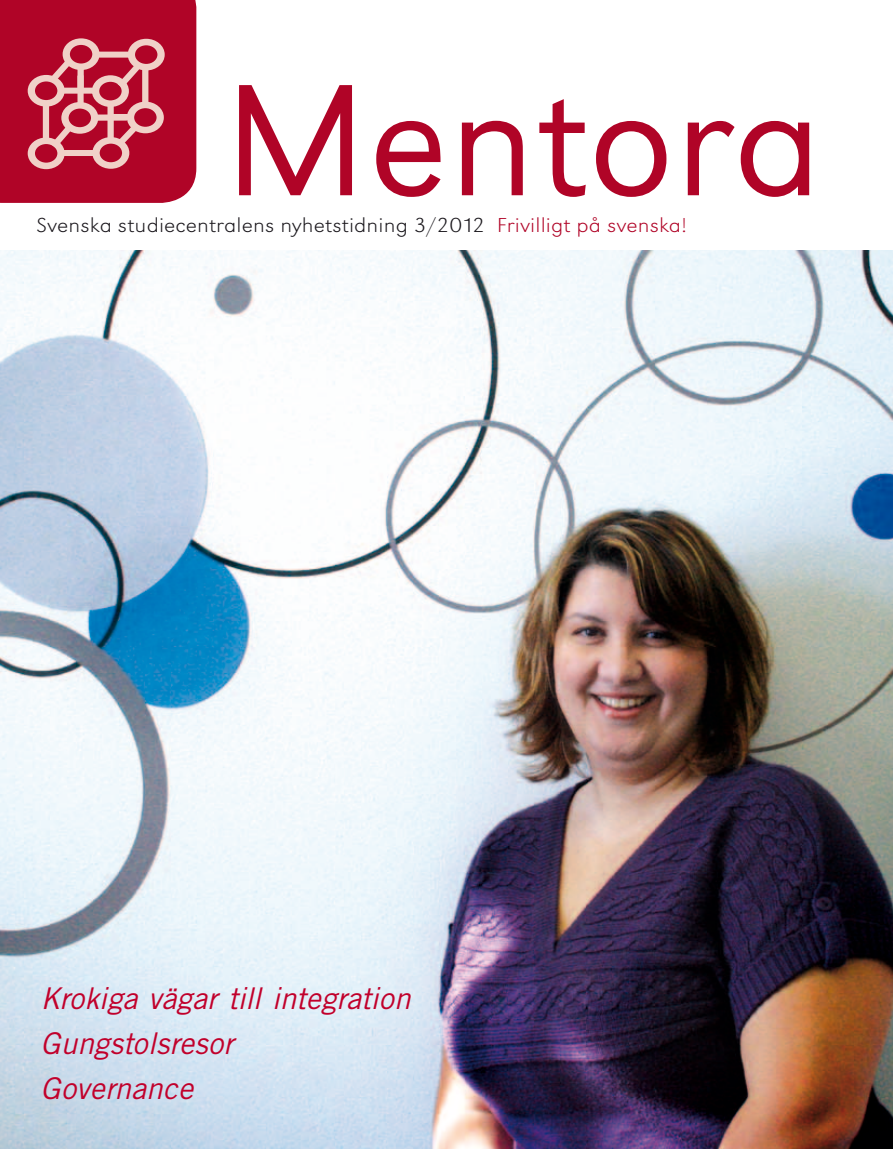
<style>
.page{position:relative;width:893px;height:1149px;background:#fff}
.page>*{position:absolute;margin:0;border:0;box-sizing:border-box;transform-origin:0 0}
.t1{font:165px "URW Grotesk T Ligh Extr Wide";letter-spacing:.005em;color:#b00427;scale:.93 1}
.t2{font:italic 30px/45.5px "Trade Gothic";letter-spacing:.005em;color:#c1002b}
.t3{font:21px "URW Grotesk T Extr Ligh Wide";letter-spacing:.005em;color:#1a171c;scale:1.1 1}
.t4{font:21px "URW Grotesk T Extr Ligh Wide";letter-spacing:.005em;color:#b00427;scale:1.1 1}
</style>
<div class="page">
<img style="left:0;top:250px;width:893px;height:898px">
<svg style="left:0;top:0;width:196px;height:203px;background:#ba2541"></svg>
<div style="left:77px;top:75px;width:7px;height:31px;background:#f0d1c8"></div>
<div style="left:97px;top:114px;width:30px;height:7px;background:#f0d1c8"></div>
<h1 class="t1" style="left:223px;top:47px;width:645px">Mentora</h1>
<p class="t4" style="left:497px;top:213px;width:174px">Frivilligt på svenska!</p>
<p class="t3" style="left:37px;top:213px;width:409px">Svenska studiecentralens nyhetstidning 3/2012</p>
<p class="t2" style="left:41px;top:974px;width:372px">Krokiga vägar till integration<br>Gungstolsresor<br>Governance</p>
</div>
